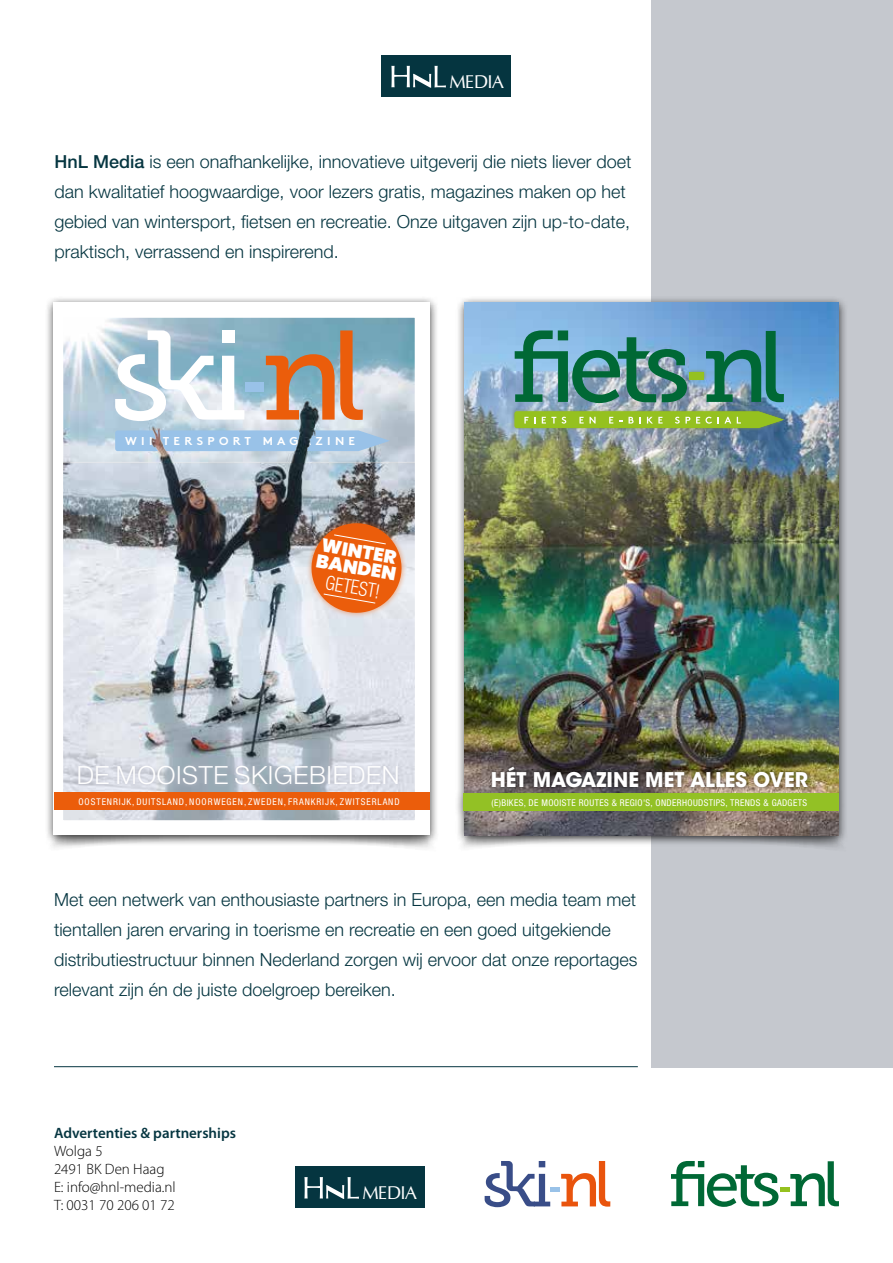
<style>
.page{position:relative;width:893px;height:1263px;background:#fff}
.page>*{position:absolute;margin:0;border:0;box-sizing:border-box;transform-origin:0 0}
.t1{font:300 25.05px "Helvetica Neue LT Std";letter-spacing:.025em;color:#fff}
.t2{font:700 20.1px "ITC Avant Garde Std";color:#fff}
.t3{font:300 condensed 19.8px "Helvetica Neue LT Std";color:#fff;scale:.92 1}
.t4{font:900 18.6px/16.2px "Poppins";color:#fff}
.t5{font:18.6px "CG Omega";letter-spacing:-.04em;color:#fff}
.t6{font:300 18px/30px "Helvetica Neue LT Std";color:#063641}
.t7{font:300 15px/18px "Myriad Pro";color:#000}
.t8{font:600 15px "Myriad Pro";color:#063641}
.t9{font:700 11.4px "Brown Pro";letter-spacing:.36em;color:#fff;scale:1.04 1}
.t10{font:condensed 9.3px "Helvetica Neue LT Std";letter-spacing:.04em;color:#fff}
.t11{font:condensed 9.3px "Helvetica Neue LT Std";letter-spacing:.1em;color:#fff}
.s1{font-weight:500}
</style>
<div class="page">
<div style="left:651px;top:0;width:242px;height:1067px;background:#c5c8ce"></div>
<div style="left:382px;top:55px;width:129px;height:41px;background:#053540"></div>
<svg style="left:391px;top:66px;width:55px;height:22px"></svg>
<svg style="left:463px;top:846px;width:377px;height:2px"></svg>
<div style="left:455px;top:296px;width:393px;height:550px;background:#000;opacity:.75"></div>
<img style="left:465px;top:303px;width:374px;height:532px">
<div style="left:464px;top:793px;width:375px;height:18px;background:#93c125"></div>
<div style="left:488px;top:763px;width:323px;height:28px;background:#000;opacity:.34"></div>
<div style="left:511px;top:368px;width:275px;height:63px;background:#879731;opacity:.75"></div>
<svg style="left:706px;top:331px;width:78px;height:71px;background:#468c95"></svg>
<div style="left:690px;top:372px;width:14px;height:7px;background:#95c11f"></div>
<svg style="left:515px;top:330px;width:172px;height:73px;background:#589596"></svg>
<svg style="left:515px;top:411px;width:269px;height:17px;background:#99c135"></svg>
<svg style="left:53px;top:846px;width:377px;height:2px"></svg>
<div style="left:45px;top:296px;width:394px;height:550px;background:#000;opacity:.75"></div>
<svg style="left:54px;top:303px;width:375px;height:532px"></svg>
<div style="left:54px;top:793px;width:375px;height:17px;background:#eb5d0b"></div>
<div style="left:75px;top:762px;width:326px;height:26px;background:#babac7;opacity:.75"></div>
<svg style="left:305px;top:517px;width:103px;height:102px;background:#d88251"></svg>
<hr style="left:54px;top:1066px;width:584px;height:1px;background:#063641">
<div style="left:295px;top:1166px;width:129px;height:41px;background:#053540"></div>
<svg style="left:304px;top:1177px;width:55px;height:22px"></svg>
<svg style="left:485px;top:1161px;width:65px;height:46px"></svg>
<svg style="left:561px;top:1161px;width:49px;height:45px"></svg>
<div style="left:551px;top:1187px;width:9px;height:5px;background:#99c2e8"></div>
<svg style="left:790px;top:1161px;width:49px;height:45px"></svg>
<div style="left:780px;top:1187px;width:9px;height:5px;background:#95c11f"></div>
<svg style="left:671px;top:1161px;width:107px;height:46px"></svg>
<p class="t5" style="left:449px;top:71px;width:56px">MEDIA</p>
<p class="t6" style="left:55px;top:147px;width:578px"><span class="s1">HnL Media</span> is een onafhankelijke, innovatieve uitgeverij die niets liever doet dan kwalitatief hoogwaardige, voor lezers gratis, magazines maken op het gebied van wintersport, fietsen en recreatie. Onze uitgaven zijn up-to-date, praktisch, verrassend en inspirerend.</p>
<p class="t9" style="left:125px;top:432px;width:223px">WINTERSPORT MAGAZINE</p>
<p class="t4" style="left:321px;top:536px;width:82px;rotate:10deg">WINTER<br>BANDEN</p>
<p class="t3" style="left:328px;top:571px;width:61px;rotate:10deg">GETEST!</p>
<h1 class="t1" style="left:77px;top:760px;width:324px">DE MOOISTE SKIGEBIEDEN</h1>
<p class="t11" style="left:79px;top:796px;width:323px">OOSTENRIJK, DUITSLAND, NOORWEGEN, ZWEDEN, FRANKRIJK, ZWITSERLAND</p>
<p class="t2" style="left:491px;top:766px;width:319px">HÉT MAGAZINE MET ALLES OVER</p>
<p class="t10" style="left:492px;top:797px;width:317px">(E)BIKES, DE MOOISTE ROUTES &amp; REGIO'S, ONDERHOUDSTIPS, TRENDS &amp; GADGETS</p>
<p class="t6" style="left:54px;top:884px;width:585px">Met een netwerk van enthousiaste partners in Europa, een media team met tientallen jaren ervaring in toerisme en recreatie en een goed uitgekiende distributiestructuur binnen Nederland zorgen wij ervoor dat onze reportages relevant zijn én de juiste doelgroep bereiken.</p>
<p class="t8" style="left:54px;top:1125px;width:184px">Advertenties &amp; partnerships</p>
<p class="t7" style="left:54px;top:1142px;width:123px">Wolga 5<br>2491 BK Den Haag<br>E: info@hnl-media.nl<br>T: 0031 70 206 01 72</p>
<p class="t5" style="left:363px;top:1182px;width:56px">MEDIA</p>
</div>
